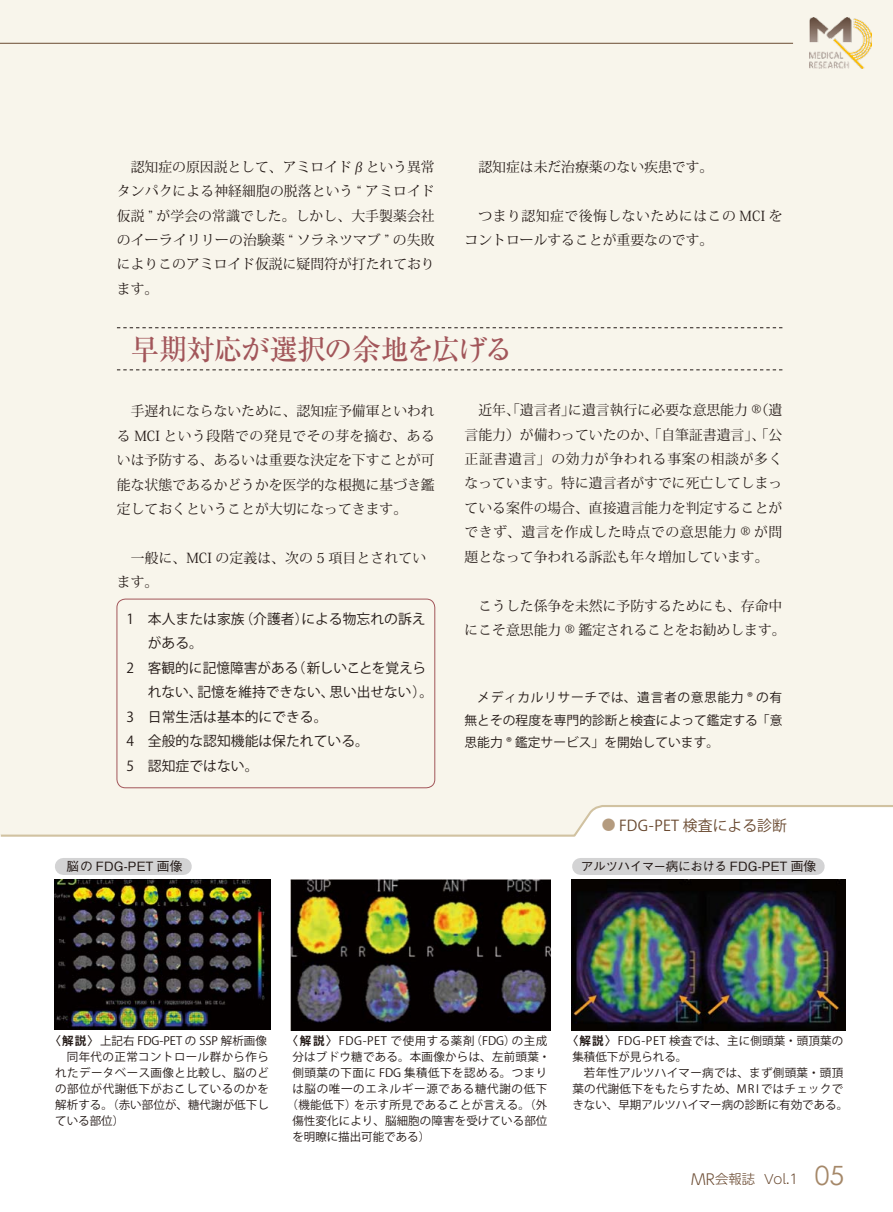
<style>
.page{position:relative;width:893px;height:1212px;background:#f8f5eb}
.page>*{position:absolute;margin:0;border:0;box-sizing:border-box;transform-origin:0 0}
.t1{font:500 28.65px "Ryumin Pro";letter-spacing:-.04em;color:#a2565a}
.t2{font:14.85px "Koz Go Pro";color:#6a4a31}
.t3{font:13.8px/24.5px "Koz Min Pro";color:#221815;text-align:justify}
.t4{font:13.8px "Koz Go Pro";color:#221815}
.t5{font:300 13.35px "UD Shin Go Pro";color:#6a4a31}
.t6{font:12.75px/22.4px "Koz Go Pro";color:#221815;text-align:justify}
.t7{font:500 12.75px "Gothic BBB Pro";letter-spacing:-.04em;color:#221815}
.t8{font:500 12.75px "Gothic BBB Pro";letter-spacing:.01em;color:#221815}
.t9{font:11.55px/16.2px "Koz Go Pro";letter-spacing:.025em;color:#221815}
.t10{font:11.55px "Koz Go Pro";color:#221815}
.t11{font:11.55px "Koz Go Pro";letter-spacing:.05em;color:#221815}
.t12{font:11.55px "Koz Go Pro";letter-spacing:.045em;color:#221815}
.t13{font:11.55px "Koz Go Pro";letter-spacing:.06em;color:#221815}
.t14{font:11.55px "Koz Go Pro";letter-spacing:.005em;color:#221815}
.s1{font-size:13.8px;color:#b49b7f}
.s2{font-weight:700}
.s3{font-size:14.85px}
.s4{font-size:12.75px}
.s5{font-family:"Century Gothic";font-weight:400;font-size:26.55px;color:#a58869}
</style>
<div class="page">
<hr style="left:0;top:43px;width:793px;height:1px;background:#6a4a31">
<div style="left:0;top:836px;width:893px;height:376px;background:#fff"></div>
<svg style="left:0;top:805px;width:893px;height:32px"></svg>
<div style="left:63px;top:858px;width:120px;height:17px;background:#d3d3d4"></div>
<div style="left:581px;top:858px;width:235px;height:17px;background:#d3d3d4"></div>
<div style="left:117px;top:599px;width:318px;height:189px;border:1px solid #a2565a;border-radius:9px"></div>
<img style="left:54px;top:879px;width:216px;height:150px">
<img style="left:571px;top:879px;width:274px;height:151px">
<img style="left:291px;top:879px;width:260px;height:151px">
<svg style="left:117px;top:327px;width:665px;height:1px"></svg>
<svg style="left:117px;top:370px;width:665px;height:1px"></svg>
<img style="left:809px;top:17px;width:63px;height:52px">
<p class="t3" style="left:117px;top:154px;width:319px;text-indent:14px">認知症の原因説として、アミロイドβという異常タンパクによる神経細胞の脱落という “ アミロイド仮説 ” が学会の常識でした。しかし、大手製薬会社のイーライリリーの治験薬 “ ソラネツマブ ” の失敗によりこのアミロイド仮説に疑問符が打たれております。</p>
<p class="t3" style="left:478px;top:154px;width:236px">認知症は未だ治療薬のない疾患です。</p>
<p class="t3" style="left:465px;top:203px;width:319px;text-indent:14px">つまり認知症で後悔しないためにはこの MCI をコントロールすることが重要なのです。</p>
<h1 class="t1" style="left:131px;top:327px;width:384px">早期対応が選択の余地を広げる</h1>
<p class="t3" style="left:117px;top:398px;width:319px;text-indent:14px">手遅れにならないために、認知症予備軍といわれる MCI という段階での発見でその芽を摘む、あるいは予防する、あるいは重要な決定を下すことが可能な状態であるかどうかを医学的な根拠に基づき鑑定しておくということが大切になってきます。</p>
<p class="t3" style="left:117px;top:545px;width:311px;text-indent:14px">一般に、MCI の定義は、次の 5 項目とされています。</p>
<p class="t4" style="left:126px;top:610px;width:301px">1　本人または家族（介護者）による物忘れの訴え</p>
<p class="t4" style="left:148px;top:634px;width:57px">がある。</p>
<p class="t4" style="left:126px;top:659px;width:301px">2　客観的に記憶障害がある（新しいことを覚えら</p>
<p class="t4" style="left:148px;top:683px;width:287px">れない、記憶を維持できない、思い出せない）。</p>
<p class="t4" style="left:126px;top:708px;width:203px">3　日常生活は基本的にできる。</p>
<p class="t4" style="left:126px;top:732px;width:244px">4　全般的な認知機能は保たれている。</p>
<p class="t4" style="left:126px;top:757px;width:133px">5　認知症ではない。</p>
<p class="t3" style="left:465px;top:397px;width:319px;text-indent:14px">近年、「遺言者」に遺言執行に必要な意思能力 ®（遺言能力）が備わっていたのか、「自筆証書遺言」、「公正証書遺言」の効力が争われる事案の相談が多くなっています。特に遺言者がすでに死亡してしまっている案件の場合、直接遺言能力を判定することができず、遺言を作成した時点での意思能力 ® が問題となって争われる訴訟も年々増加しています。</p>
<p class="t3" style="left:465px;top:593px;width:323px;text-align:right">こうした係争を未然に予防するためにも、存命中にこそ意思能力 ® 鑑定されることをお勧めします。</p>
<p class="t6" style="left:465px;top:687px;width:319px;text-indent:13px">メディカルリサーチでは、遺言者の意思能力 ® の有無とその程度を専門的診断と検査によって鑑定する「意思能力 ® 鑑定サービス」を開始しています。</p>
<p class="t2" style="left:602px;top:815px;width:187px"><span class="s1">●</span> FDG-PET 検査による診断</p>
<p class="t8" style="left:67px;top:856px;width:117px">脳の FDG-PET 画像</p>
<p class="t7" style="left:581px;top:856px;width:237px">アルツハイマー病における FDG-PET 画像</p>
<p class="t10" style="left:50px;top:1033px;width:219px"><span class="s2">〈解説〉</span>上記右 FDG-PET の SSP 解析画像</p>
<p class="t9" style="left:67px;top:1048px;width:204px">同年代の正常コントロール群から作ら</p>
<p class="t9" style="left:55px;top:1065px;width:215px">れたデータベース画像と比較し、脳のど</p>
<p class="t9" style="left:55px;top:1081px;width:215px">の部位が代謝低下がおこしているのかを</p>
<p class="t14" style="left:55px;top:1097px;width:215px">解析する。（赤い部位が、糖代謝が低下し</p>
<p class="t9" style="left:55px;top:1113px;width:70px">ている部位）</p>
<p class="t11" style="left:287px;top:1033px;width:262px"><span class="s2">〈解説〉</span>FDG-PET で使用する薬剤（FDG）の主成</p>
<p class="t9" style="left:292px;top:1049px;width:259px">分はブドウ糖である。本画像からは、左前頭葉・</p>
<p class="t12" style="left:292px;top:1065px;width:257px">側頭葉の下面に FDG 集積低下を認める。つまり</p>
<p class="t13" style="left:292px;top:1081px;width:257px">は脳の唯一のエネルギー源である糖代謝の低下</p>
<p class="t9" style="left:287px;top:1097px;width:262px">（機能低下）を示す所見であることが言える。（外</p>
<p class="t9" style="left:292px;top:1113px;width:257px">傷性変化により、脳細胞の障害を受けている部位</p>
<p class="t10" style="left:292px;top:1129px;width:139px">を明瞭に描出可能である）</p>
<p class="t9" style="left:572px;top:1032px;width:272px;text-indent:-6px"><span class="s2">〈解説〉</span>FDG-PET 検査では、主に側頭葉・頭頂葉の集積低下が見られる。</p>
<p class="t9" style="left:572px;top:1065px;width:277px;text-align:center">若年性アルツハイマー病では、まず側頭葉・頭頂<br>葉の代謝低下をもたらすため、MR I ではチェックできない、早期アルツハイマー病の診断に有効である。</p>
<p class="t5" style="left:691px;top:1168px;width:154px"><span class="s3">MR</span>会報誌 <span class="s4">V</span>ol.1 <span class="s5">05</span></p>
</div>
